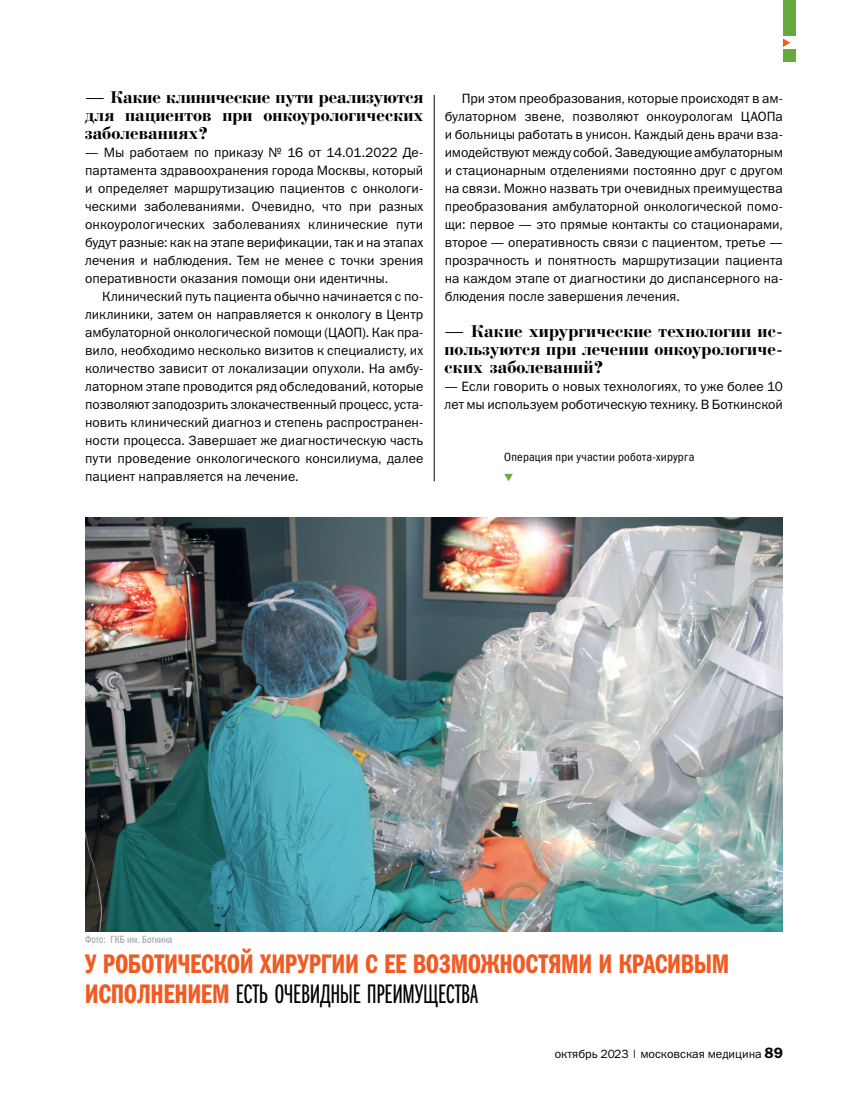
<style>
.page{position:relative;width:851px;height:1106px;background:#fff}
.page>*{position:absolute;margin:0;border:0;box-sizing:border-box;transform-origin:0 0}
.t1{font:27px "Franklin Gothic Demi Cmp ITC";letter-spacing:-.015em;color:#f15a22}
.t2{font:27px "Franklin Gothic Book X Cmp ITC";letter-spacing:-.005em;color:#000}
.t3{font:18px/18px "Bodoni Bold Cyrillic";letter-spacing:.01em;color:#000;text-align:justify}
.t4{font:13.5px/18px "Franklin Gothic Book ITC";color:#000;text-align:justify}
.t5{font:12px "Franklin Gothic Book Cond ITC";letter-spacing:.015em;color:#000}
.t6{font:12px "Franklin Gothic Book ITC";color:#000}
.t7{font:10.5px "Franklin Gothic Book Cond ITC";color:#939598;scale:.9 1}
.s1{font-family:"Franklin Gothic Demi Cmp ITC";color:#f15a22}
.s2{font-family:"Franklin Gothic Demi C";font-size:15px}
</style>
<div class="page">
<hr style="left:434px;top:95px;width:1px;height:386px;background:#000">
<img style="left:85px;top:517px;width:697px;height:414px">
<svg style="left:504px;top:474px;width:8px;height:7px"></svg>
<div style="left:782px;top:0;width:13px;height:62px;background:#64aa3c"></div>
<div style="left:782px;top:36px;width:13px;height:13px;background:#fff"></div>
<svg style="left:782px;top:38px;width:8px;height:9px"></svg>
<h2 class="t3" style="left:85px;top:89px;width:340px">— Какие клинические пути реализуются для пациентов при онкоурологических заболеваниях?</h2>
<p class="t4" style="left:85px;top:143px;width:340px">— Мы работаем по приказу № 16 от 14.01.2022 Де&shy;партамента здравоохранения города Москвы, который и определяет маршрутизацию пациентов с онкологи&shy;ческими заболеваниями. Очевидно, что при разных онкоурологических заболеваниях клинические пути будут разные: как на этапе верификации, так и на этапах лечения и наблюдения. Тем не менее с точки зрения оперативности оказания помощи они идентичны.</p>
<p class="t4" style="left:85px;top:287px;width:340px;text-indent:17px">Клинический путь пациента обычно начинается с по&shy;ликлиники, затем он направляется к онкологу в Центр амбулаторной онкологической помощи (ЦАОП). Как пра&shy;вило, необходимо несколько визитов к специалисту, их количество зависит от локализации опухоли. На амбу&shy;латорном этапе проводится ряд обследований, которые позволяют заподозрить злокачественный процесс, уста&shy;новить клинический диагноз и степень распространен&shy;ности процесса. Завершает же диагностическую часть пути проведение онкологического консилиума, далее пациент направляется на лечение.</p>
<p class="t4" style="left:444px;top:89px;width:340px;text-indent:17px">При этом преобразования, которые происходят в ам&shy;булаторном звене, позволяют онкоурологам ЦАОПа и больницы работать в унисон. Каждый день врачи вза&shy;имодействуют между собой. Заведующие амбулаторным и стационарным отделениями постоянно друг с другом на связи. Можно назвать три очевидных преимущества преобразования амбулаторной онкологической помо&shy;щи: первое — это прямые контакты со стационарами, второе — оперативность связи с пациентом, третье — прозрачность и понятность маршрутизации пациента на каждом этапе от диагностики до диспансерного на&shy;блюдения после завершения лечения.</p>
<h2 class="t3" style="left:444px;top:323px;width:340px">— Какие хирургические технологии ис&shy;пользуются при лечении онкоурологиче&shy;ских заболеваний?</h2>
<p class="t4" style="left:444px;top:377px;width:340px">— Если говорить о новых технологиях, то уже более 10 лет мы используем роботическую технику. В Боткинской</p>
<p class="t5" style="left:504px;top:450px;width:192px">Операция при участии робота-хирурга</p>
<p class="t7" style="left:85px;top:933px;width:99px">Фото: ГКБ им. Боткина</p>
<h1 class="t1" style="left:85px;top:948px;width:645px">У РОБОТИЧЕСКОЙ ХИРУРГИИ С ЕЕ ВОЗМОЖНОСТЯМИ И КРАСИВЫМ</h1>
<h1 class="t2" style="left:85px;top:979px;width:395px"><span class="s1">ИСПОЛНЕНИЕМ</span> ЕСТЬ ОЧЕВИДНЫЕ ПРЕИМУЩЕСТВА</h1>
<p class="t6" style="left:554px;top:1045px;width:229px">октябрь 2023 | московская медицина <span class="s2">89</span></p>
</div>
